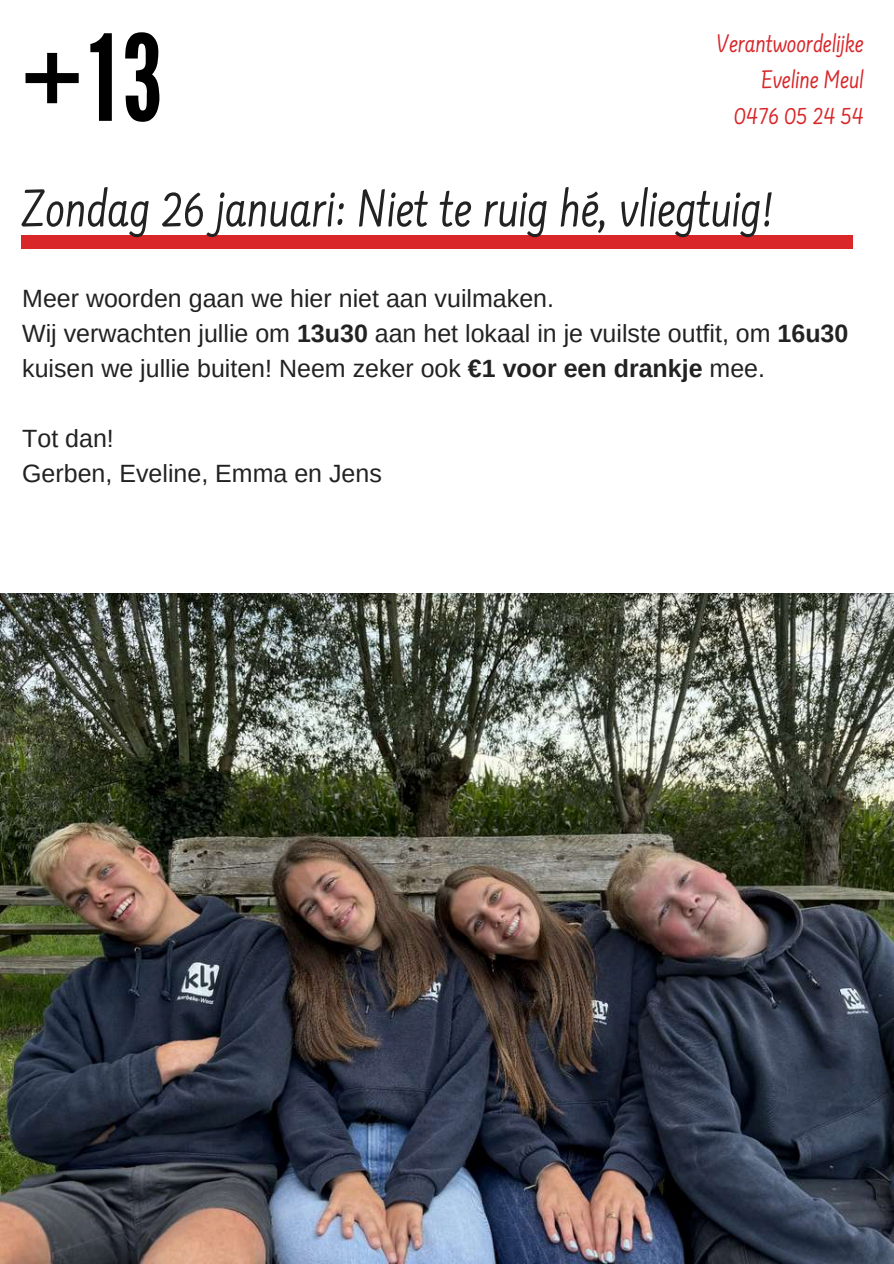
<style>
.page{position:relative;width:894px;height:1264px;background:#fff}
.page>*{position:absolute;margin:0;border:0;box-sizing:border-box;transform-origin:0 0}
.t1{font:119.1px "League Gothic";color:#000}
.t2{font:55.05px "Farsan";color:#222}
.t3{font:26.4px/36px "Farsan";color:#d82629;text-align:right}
.t4{font:24.9px/34.8px "Arimo";color:#222}
.s1{font-weight:700}
</style>
<div class="page">
<div style="left:21px;top:235px;width:831px;height:14px;background:#d82629"></div>
<img style="left:0;top:593px;width:893px;height:670px">
<h1 class="t1" style="left:21px;top:9px;width:143px">+13</h1>
<p class="t3" style="left:716px;top:28px;width:148px">Verantwoordelijke<br>Eveline Meul<br>0476 05 24 54</p>
<h2 class="t2" style="left:21px;top:187px;width:753px">Zondag 26 januari: Niet te ruig hé, vliegtuig!</h2>
<p class="t4" style="left:22px;top:281px;width:827px">Meer woorden gaan we hier niet aan vuilmaken.<br>Wij verwachten jullie om <span class="s1">13u30</span> aan het lokaal in je vuilste outfit, om <span class="s1">16u30 </span>kuisen we jullie buiten! Neem zeker ook <span class="s1">€1 voor een drankje</span> mee.</p>
<p class="t4" style="left:22px;top:420px;width:361px">Tot dan!<br>Gerben, Eveline, Emma en Jens</p>
</div>
